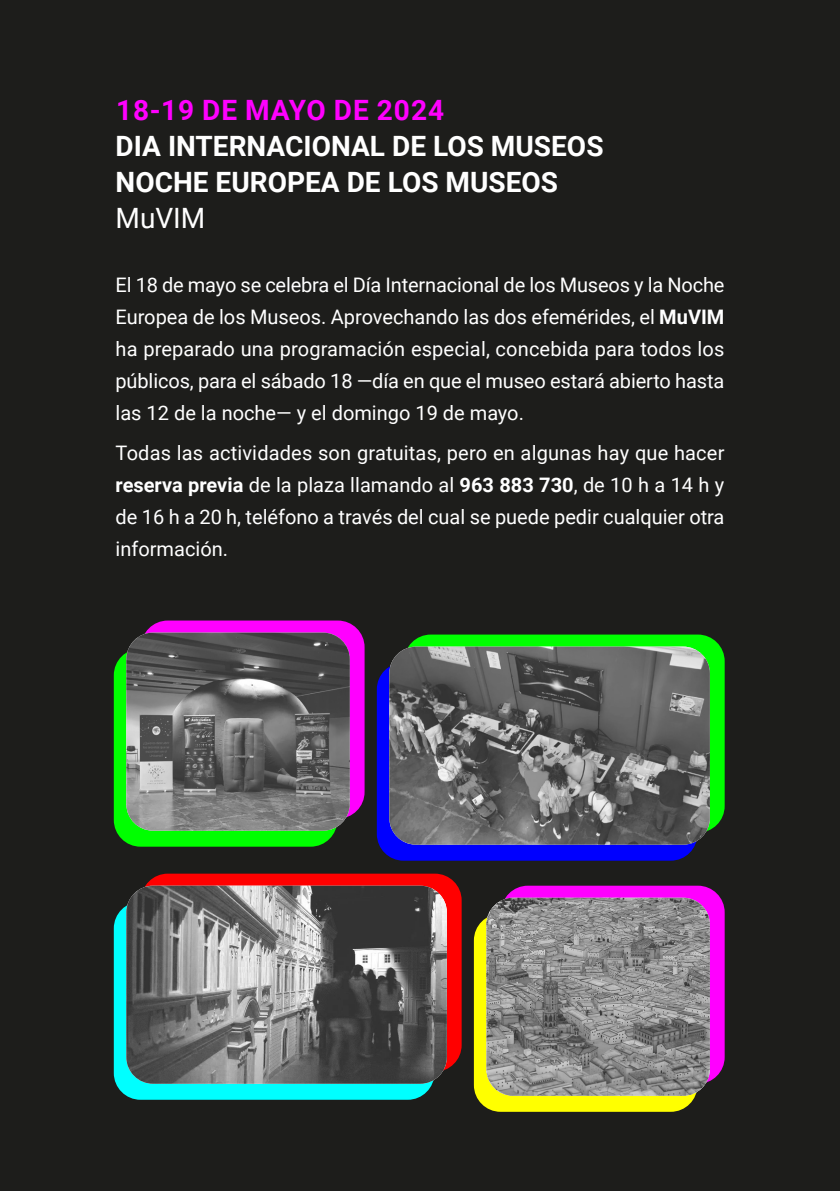
<style>
.page{position:relative;width:840px;height:1191px;background:#fff}
.page>*{position:absolute;margin:0;border:0;box-sizing:border-box;transform-origin:0 0}
.t1{font:700 28px "Roboto";color:#fff}
.t2{font:700 28px "Roboto";letter-spacing:.035em;color:#f0f}
.t3{font:28px "Roboto";color:#fff}
.t4{font:20px/32px "Roboto";color:#fff;text-align:justify}
.s1{font-weight:700}
</style>
<div class="page">
<div style="left:0;top:0;width:839px;height:1191px;background:#1d1d1b"></div>
<div style="left:141px;top:620px;width:223px;height:198px;background:#f0f;border-radius:27px"></div>
<div style="left:141px;top:873px;width:320px;height:198px;background:#f00;border-radius:27px"></div>
<div style="left:404px;top:634px;width:320px;height:198px;background:#0f0;border-radius:27px"></div>
<div style="left:501px;top:885px;width:223px;height:198px;background:#f0f;border-radius:27px"></div>
<div style="left:114px;top:648px;width:223px;height:198px;background:#0f0;border-radius:27px"></div>
<div style="left:114px;top:901px;width:320px;height:198px;background:#0ff;border-radius:27px"></div>
<div style="left:376px;top:662px;width:321px;height:198px;background:#00f;border-radius:27px"></div>
<div style="left:473px;top:913px;width:224px;height:198px;background:#ff0;border-radius:27px"></div>
<img style="left:126px;top:632px;width:223px;height:198px">
<img style="left:126px;top:885px;width:320px;height:198px">
<img style="left:389px;top:646px;width:320px;height:198px">
<img style="left:486px;top:897px;width:223px;height:198px">
<p class="t2" style="left:116px;top:91px;width:329px">18-19 DE MAYO DE 2024</p>
<p class="t1" style="left:115px;top:127px;width:489px">DIA INTERNACIONAL DE LOS MUSEOS</p>
<p class="t1" style="left:115px;top:163px;width:444px">NOCHE EUROPEA DE LOS MUSEOS</p>
<p class="t3" style="left:115px;top:199px;width:91px">MuVIM</p>
<p class="t4" style="left:115px;top:268px;width:610px">El 18 de mayo se celebra el Día Internacional de los Museos y la Noche Europea de los Museos. Aprovechando las dos efemérides, el <span class="s1">MuVIM </span>ha preparado una programación especial, concebida para todos los públicos, para el sábado 18 —día en que el museo estará abierto hasta las 12 de la noche— y el domingo 19 de mayo.</p>
<p class="t4" style="left:115px;top:436px;width:610px">Todas las actividades son gratuitas, pero en algunas hay que hacer <span class="s1">reserva previa</span> de la plaza llamando al <span class="s1">963 883 730</span>, de 10 h a 14 h y de 16 h a 20 h, teléfono a través del cual se puede pedir cualquier otra información.</p>
</div>
